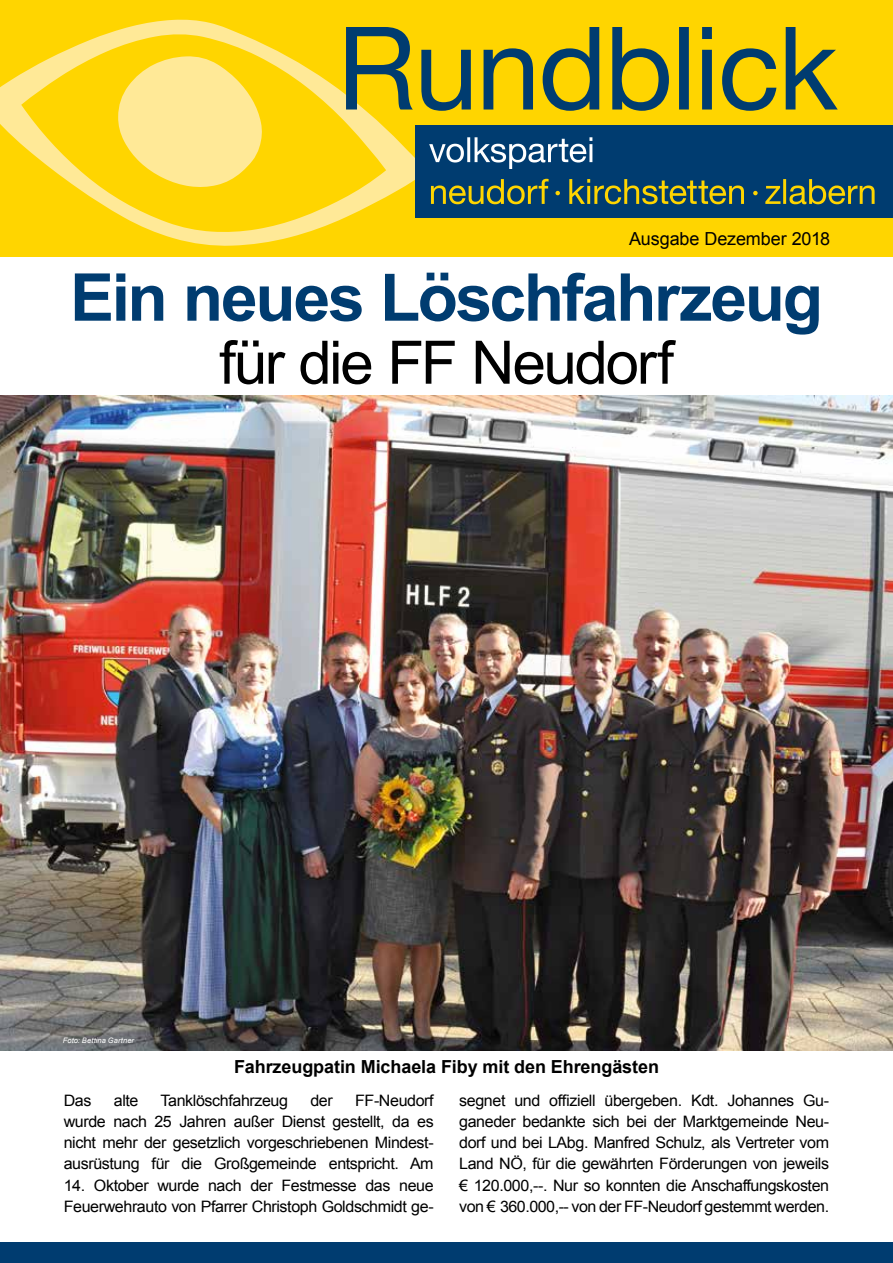
<style>
.page{position:relative;width:893px;height:1263px;background:#fff}
.page>*{position:absolute;margin:0;border:0;box-sizing:border-box;transform-origin:0 0}
.t1{font:700 66px "Arial";letter-spacing:-.035em;color:#003c70}
.t2{font:60px "Arial";letter-spacing:-.04em;color:#000}
.t3{font:700 18px "Arial";letter-spacing:-.005em;color:#000}
.t4{font:18px "Arial";letter-spacing:-.005em;color:#000}
.t5{font:15.75px/21.3px "Arial";letter-spacing:-.025em;color:#000;text-align:justify}
.t6{font:italic 7.5px "Arial";letter-spacing:.01em;color:#fff}
</style>
<div class="page">
<div style="left:0;top:0;width:893px;height:256px;background:#ffd500"></div>
<svg style="left:0;top:19px;width:425px;height:227px"></svg>
<svg style="left:346px;top:27px;width:492px;height:84px"></svg>
<div style="left:415px;top:126px;width:478px;height:92px;background:#003c70"></div>
<svg style="left:429px;top:137px;width:163px;height:32px"></svg>
<svg style="left:431px;top:179px;width:444px;height:25px"></svg>
<div style="left:0;top:1242px;width:893px;height:21px;background:#003c70"></div>
<img style="left:0;top:396px;width:893px;height:654px">
<p class="t4" style="left:629px;top:227px;width:203px">Ausgabe Dezember 2018</p>
<h1 class="t1" style="left:70px;top:253px;width:754px">Ein neues Löschfahrzeug</h1>
<h2 class="t2" style="left:219px;top:323px;width:456px">für die FF Neudorf</h2>
<p class="t6" style="left:63px;top:1035px;width:73px">Foto: Bettina Gartner</p>
<p class="t3" style="left:234px;top:1055px;width:426px">Fahrzeugpatin Michaela Fiby mit den Ehrengästen</p>
<p class="t5" style="left:64px;top:1089px;width:371px;text-indent:291px">FF-Neudorf wurde nach 25 Jahren außer Dienst gestellt, da es nicht mehr der gesetzlich vorgeschriebenen Mindest&shy;ausrüstung für die Großgemeinde entspricht. Am</p>
<p class="t5" style="left:64px;top:1175px;width:371px">14. Oktober wurde nach der Festmesse das neue<br>Feuerwehrauto von Pfarrer Christoph Goldschmidt ge-</p>
<p class="t5" style="left:64px;top:1089px;width:29px">Das</p>
<p class="t5" style="left:114px;top:1089px;width:26px">alte</p>
<p class="t5" style="left:161px;top:1089px;width:129px">Tanklöschfahrzeug</p>
<p class="t5" style="left:310px;top:1089px;width:24px">der</p>
<p class="t5" style="left:459px;top:1089px;width:371px">segnet und offiziell übergeben. Kdt. Johannes Gu&shy;ganeder bedankte sich bei der Marktgemeinde Neu&shy;dorf und bei LAbg. Manfred Schulz, als Vertreter vom Land NÖ, für die gewährten Förderungen von jeweils € 120.000,--. Nur so konnten die Anschaffungskosten von € 360.000,-- von der FF-Neudorf gestemmt werden.</p>
</div>
